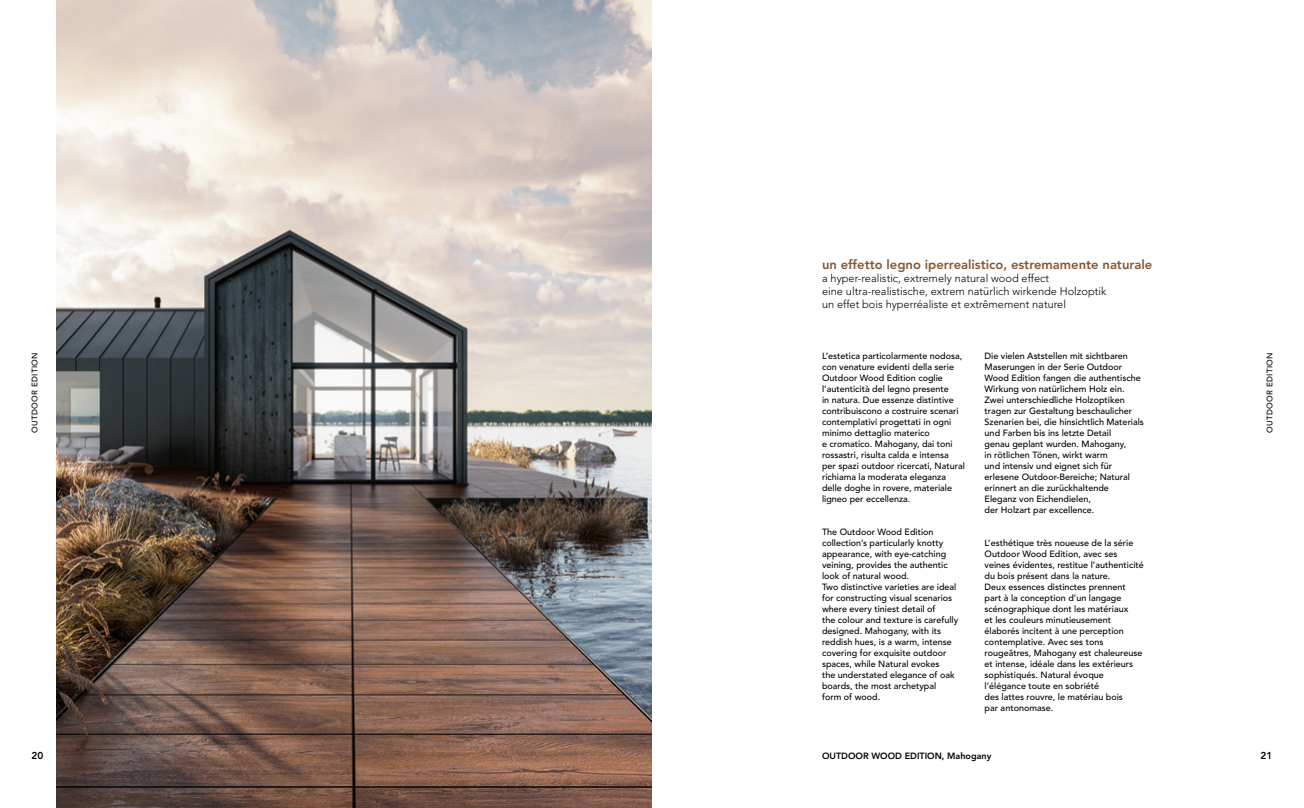
<style>
.page{position:relative;width:1304px;height:808px;background:#fff}
.page>*{position:absolute;margin:0;border:0;box-sizing:border-box;transform-origin:0 0}
.t1{font:800 13px "Avenir LT Std";color:#845634}
.t2{font:300 11px/13.2px "Avenir LT Std";color:#000}
.t3{font:800 10px "Avenir LT Std";color:#000}
.t4{font:500 9px/11px "Avenir LT Std";color:#000}
.t5{font:800 9px "Avenir LT Std";color:#000}
.t6{font:500 8px "Avenir LT Std";letter-spacing:.035em;color:#000}
</style>
<div class="page">
<img style="left:57px;top:0;width:595px;height:808px">
<h1 class="t1" style="left:822px;top:256px;width:332px">un effetto legno iperrealistico, estremamente naturale</h1>
<p class="t2" style="left:822px;top:271px;width:286px">a hyper-realistic, extremely natural wood effect<br>eine ultra-realistische, extrem natürlich wirkende Holzoptik un effet bois hyperréaliste et extrêmement naturel</p>
<p class="t4" style="left:822px;top:351px;width:144px">L’estetica particolarmente nodosa, con venature evidenti della serie<br>Outdoor Wood Edition coglie l’autenticità del legno presente<br>in natura. Due essenze distintive contribuiscono a costruire scenari contemplativi progettati in ogni minimo dettaglio materico<br>e cromatico. Mahogany, dai toni rossastri, risulta calda e intensa<br>per spazi outdoor ricercati, Natural richiama la moderata eleganza delle doghe in rovere, materiale ligneo per eccellenza.</p>
<p class="t4" style="left:822px;top:527px;width:138px">The Outdoor Wood Edition collection’s particularly knotty appearance, with eye-catching veining, provides the authentic look of natural wood.<br>Two distinctive varieties are ideal for constructing visual scenarios where every tiniest detail of<br>the colour and texture is carefully designed. Mahogany, with its reddish hues, is a warm, intense covering for exquisite outdoor spaces, while Natural evokes<br>the understated elegance of oak boards, the most archetypal<br>form of wood.</p>
<p class="t4" style="left:985px;top:351px;width:161px">Die vielen Aststellen mit sichtbaren Maserungen in der Serie Outdoor Wood Edition fangen die authentische Wirkung von natürlichem Holz ein.<br>Zwei unterschiedliche Holzoptiken tragen zur Gestaltung beschaulicher Szenarien bei, die hinsichtlich Materials und Farben bis ins letzte Detail<br>genau geplant wurden. Mahogany,<br>in rötlichen Tönen, wirkt warm<br>und intensiv und eignet sich für erlesene Outdoor-Bereiche; Natural erinnert an die zurückhaltende<br>Eleganz von Eichendielen,<br>der Holzart par excellence.</p>
<p class="t4" style="left:985px;top:538px;width:161px">L’esthétique très noueuse de la série Outdoor Wood Edition, avec ses veines évidentes, restitue l’authenticité du bois présent dans la nature.<br>Deux essences distinctes prennent part à la conception d’un langage scénographique dont les matériaux<br>et les couleurs minutieusement élaborés incitent à une perception contemplative. Avec ses tons rougeâtres, Mahogany est chaleureuse et intense, idéale dans les extérieurs sophistiqués. Natural évoque l’élégance toute en sobriété<br>des lattes rouvre, le matériau bois<br>par antonomase.</p>
<p class="t6" style="left:30px;top:433px;width:81px;rotate:-90deg">OUTDOOR EDITION</p>
<p class="t6" style="left:1265px;top:433px;width:81px;rotate:-90deg">OUTDOOR EDITION</p>
<p class="t3" style="left:31px;top:749px;width:14px">20</p>
<p class="t3" style="left:1260px;top:749px;width:14px">21</p>
<p class="t5" style="left:822px;top:750px;width:171px">OUTDOOR WOOD EDITION, Mahogany</p>
</div>
